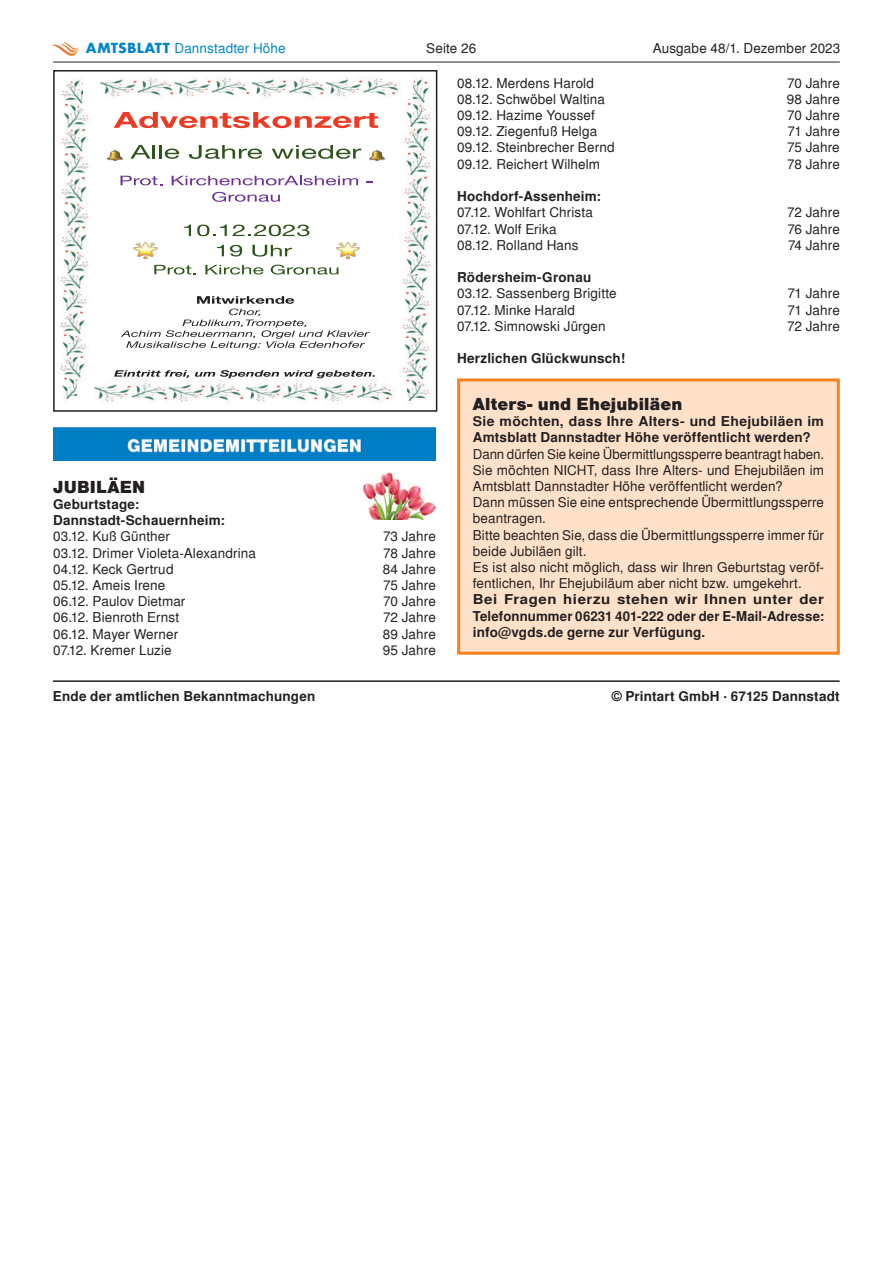
<style>
.page{position:relative;width:893px;height:1263px;background:#fff}
.page>*{position:absolute;margin:0;border:0;box-sizing:border-box;transform-origin:0 0}
._300_headline{font:700 18px "Sans LH";letter-spacing:.005em;color:#231f20}
._100_bodycopy{font:13.5px/16.2px "Sans";letter-spacing:.01em;color:#231f20}
._100_bodycopy-2{font:700 13.5px/16.2px "Sans";letter-spacing:.015em;color:#231f20;text-align:justify;scale:1.11 1}
._100_bodycopy-3{font:700 13.5px "Sans";letter-spacing:.015em;color:#231f20}
._100_bodycopy-4{font:700 13.5px/16.2px "Sans";letter-spacing:.015em;color:#231f20;scale:1.04 1}
.Fließtext{font:700 13.5px "Sans";letter-spacing:.015em;color:#231f20}
.t1{font:13.5px "Sans";letter-spacing:.01em;color:#0085ca}
.s1{font-family:"Futura";font-weight:700}
</style>
<div class="page">
<hr style="left:53px;top:62px;width:787px;height:1px;background:#231f20">
<img style="left:51px;top:42px;width:28px;height:13px">
<img style="left:58px;top:243px;width:30px;height:158px">
<img style="left:402px;top:274px;width:29px;height:128px">
<svg style="left:114px;top:112px;width:264px;height:16px"></svg>
<img style="left:107px;top:151px;width:15px;height:9px">
<svg style="left:130px;top:145px;width:20px;height:14px"></svg>
<hr style="left:152px;top:145px;width:3px;height:14px;background:#2e541c">
<hr style="left:159px;top:145px;width:3px;height:14px;background:#2e541c">
<svg style="left:165px;top:149px;width:14px;height:10px"></svg>
<svg style="left:189px;top:145px;width:73px;height:14px"></svg>
<svg style="left:272px;top:145px;width:89px;height:14px"></svg>
<img style="left:370px;top:151px;width:15px;height:9px">
<svg style="left:121px;top:176px;width:41px;height:9px"></svg>
<svg style="left:172px;top:176px;width:186px;height:9px"></svg>
<svg style="left:212px;top:192px;width:68px;height:10px"></svg>
<svg style="left:184px;top:225px;width:7px;height:11px"></svg>
<svg style="left:197px;top:225px;width:30px;height:11px"></svg>
<svg style="left:233px;top:225px;width:76px;height:11px"></svg>
<img style="left:133px;top:243px;width:25px;height:16px">
<svg style="left:217px;top:245px;width:7px;height:11px"></svg>
<svg style="left:230px;top:245px;width:12px;height:11px"></svg>
<svg style="left:252px;top:245px;width:40px;height:12px"></svg>
<img style="left:336px;top:243px;width:24px;height:16px">
<svg style="left:154px;top:265px;width:42px;height:9px"></svg>
<svg style="left:205px;top:265px;width:58px;height:9px"></svg>
<svg style="left:271px;top:265px;width:67px;height:10px"></svg>
<svg style="left:121px;top:296px;width:249px;height:54px"></svg>
<svg style="left:114px;top:370px;width:75px;height:8px"></svg>
<svg style="left:195px;top:370px;width:180px;height:8px"></svg>
<img style="left:59px;top:79px;width:30px;height:196px">
<img style="left:401px;top:78px;width:31px;height:196px">
<img style="left:83px;top:78px;width:329px;height:21px">
<img style="left:78px;top:382px;width:329px;height:22px">
<div style="left:53px;top:70px;width:384px;height:342px;border:2px solid #231f20"></div>
<img style="left:53px;top:428px;width:382px;height:32px">
<img style="left:363px;top:473px;width:73px;height:47px">
<div style="left:459px;top:380px;width:379px;height:273px;background:#fee1c8"></div>
<div style="left:457px;top:378px;width:383px;height:277px;border:3px solid #f58220"></div>
<hr style="left:53px;top:680px;width:787px;height:2px;background:#231f20">
<p class="t1" style="left:86px;top:40px;width:201px"><span class="s1">AMTSBLATT</span> Dannstadter Höhe</p>
<p class="_100_bodycopy" style="left:426px;top:40px;width:51px">Seite 26</p>
<p class="_100_bodycopy" style="left:653px;top:40px;width:189px">Ausgabe 48/1. Dezember 2023</p>
<p class="_300_headline" style="left:53px;top:476px;width:94px">JUBILÄEN</p>
<p class="_100_bodycopy-3" style="left:53px;top:496px;width:88px">Geburtstage:</p>
<p class="_100_bodycopy-3" style="left:53px;top:512px;width:173px">Dannstadt-Schauernheim:</p>
<p class="_100_bodycopy" style="left:53px;top:528px;width:118px">03.12. Kuß Günther</p>
<p class="_100_bodycopy" style="left:383px;top:528px;width:54px">73 Jahre</p>
<p class="_100_bodycopy" style="left:53px;top:545px;width:204px">03.12. Drimer Violeta-Alexandrina</p>
<p class="_100_bodycopy" style="left:383px;top:545px;width:54px">78 Jahre</p>
<p class="_100_bodycopy" style="left:53px;top:561px;width:122px">04.12. Keck Gertrud</p>
<p class="_100_bodycopy" style="left:383px;top:561px;width:54px">84 Jahre</p>
<p class="_100_bodycopy" style="left:53px;top:577px;width:114px">05.12. Ameis Irene</p>
<p class="_100_bodycopy" style="left:383px;top:577px;width:54px">75 Jahre</p>
<p class="_100_bodycopy" style="left:53px;top:593px;width:134px">06.12. Paulov Dietmar</p>
<p class="_100_bodycopy" style="left:383px;top:593px;width:54px">70 Jahre</p>
<p class="_100_bodycopy" style="left:53px;top:609px;width:127px">06.12. Bienroth Ernst</p>
<p class="_100_bodycopy" style="left:383px;top:609px;width:54px">72 Jahre</p>
<p class="_100_bodycopy" style="left:53px;top:626px;width:127px">06.12. Mayer Werner</p>
<p class="_100_bodycopy" style="left:383px;top:626px;width:54px">89 Jahre</p>
<p class="_100_bodycopy" style="left:53px;top:642px;width:120px">07.12. Kremer Luzie</p>
<p class="_100_bodycopy" style="left:383px;top:642px;width:54px">95 Jahre</p>
<p class="_100_bodycopy" style="left:457px;top:75px;width:138px">08.12. Merdens Harold</p>
<p class="_100_bodycopy" style="left:787px;top:75px;width:54px">70 Jahre</p>
<p class="_100_bodycopy" style="left:457px;top:91px;width:149px">08.12. Schwöbel Waltina</p>
<p class="_100_bodycopy" style="left:787px;top:91px;width:54px">98 Jahre</p>
<p class="_100_bodycopy" style="left:457px;top:107px;width:139px">09.12. Hazime Youssef</p>
<p class="_100_bodycopy" style="left:787px;top:107px;width:54px">70 Jahre</p>
<p class="_100_bodycopy" style="left:457px;top:123px;width:142px">09.12. Ziegenfuß Helga</p>
<p class="_100_bodycopy" style="left:787px;top:123px;width:54px">71 Jahre</p>
<p class="_100_bodycopy" style="left:457px;top:140px;width:159px">09.12. Steinbrecher Bernd</p>
<p class="_100_bodycopy" style="left:787px;top:140px;width:54px">75 Jahre</p>
<p class="_100_bodycopy" style="left:457px;top:156px;width:144px">09.12. Reichert Wilhelm</p>
<p class="_100_bodycopy" style="left:787px;top:156px;width:54px">78 Jahre</p>
<p class="_100_bodycopy-3" style="left:457px;top:188px;width:145px">Hochdorf-Assenheim:</p>
<p class="_100_bodycopy" style="left:457px;top:204px;width:137px">07.12. Wohlfart Christa</p>
<p class="_100_bodycopy" style="left:787px;top:204px;width:54px">72 Jahre</p>
<p class="_100_bodycopy" style="left:457px;top:221px;width:101px">07.12. Wolf Erika</p>
<p class="_100_bodycopy" style="left:787px;top:221px;width:54px">76 Jahre</p>
<p class="_100_bodycopy" style="left:457px;top:237px;width:123px">08.12. Rolland Hans</p>
<p class="_100_bodycopy" style="left:788px;top:237px;width:53px">74 Jahre</p>
<p class="_100_bodycopy-3" style="left:457px;top:269px;width:136px">Rödersheim-Gronau</p>
<p class="_100_bodycopy" style="left:457px;top:285px;width:161px">03.12. Sassenberg Brigitte</p>
<p class="_100_bodycopy" style="left:787px;top:285px;width:54px">71 Jahre</p>
<p class="_100_bodycopy" style="left:457px;top:302px;width:119px">07.12. Minke Harald</p>
<p class="_100_bodycopy" style="left:787px;top:302px;width:54px">71 Jahre</p>
<p class="_100_bodycopy" style="left:457px;top:318px;width:150px">07.12. Simnowski Jürgen</p>
<p class="_100_bodycopy" style="left:787px;top:318px;width:54px">72 Jahre</p>
<p class="_100_bodycopy-3" style="left:457px;top:350px;width:170px">Herzlichen Glückwunsch!</p>
<p class="_300_headline" style="left:473px;top:394px;width:211px">Alters- und Ehejubiläen</p>
<p class="_100_bodycopy-4" style="left:473px;top:413px;width:339px">Sie möchten, dass Ihre Alters- und Ehejubiläen im<br>Amtsblatt Dannstadter Höhe veröffentlicht werden?</p>
<p class="_100_bodycopy" style="left:473px;top:446px;width:353px">Dann dürfen Sie keine Übermittlungssperre beantragt haben.</p>
<p class="_100_bodycopy" style="left:473px;top:462px;width:353px">Sie möchten NICHT, dass Ihre Alters- und Ehejubiläen im<br>Amtsblatt Dannstadter Höhe veröffentlicht werden?</p>
<p class="_100_bodycopy" style="left:473px;top:494px;width:353px">Dann müssen Sie eine entsprechende Übermittlungssperre beantragen.</p>
<p class="_100_bodycopy" style="left:473px;top:527px;width:353px">Bitte beachten Sie, dass die Übermittlungssperre immer für beide Jubiläen gilt.</p>
<p class="_100_bodycopy" style="left:473px;top:559px;width:353px">Es ist also nicht möglich, dass wir Ihren Geburtstag veröf&shy;fentlichen, Ihr Ehejubiläum aber nicht bzw. umgekehrt.</p>
<p class="_100_bodycopy-2" style="left:473px;top:591px;width:318px">Bei Fragen hierzu stehen wir Ihnen unter der Telefonnummer 06231 401-222 oder der E-Mail-Adresse: info@vgds.de gerne zur Verfügung.</p>
<p class="Fließtext" style="left:53px;top:688px;width:264px">Ende der amtlichen Bekanntmachungen</p>
<p class="Fließtext" style="left:612px;top:688px;width:229px">© Printart GmbH · 67125 Dannstadt</p>
</div>
